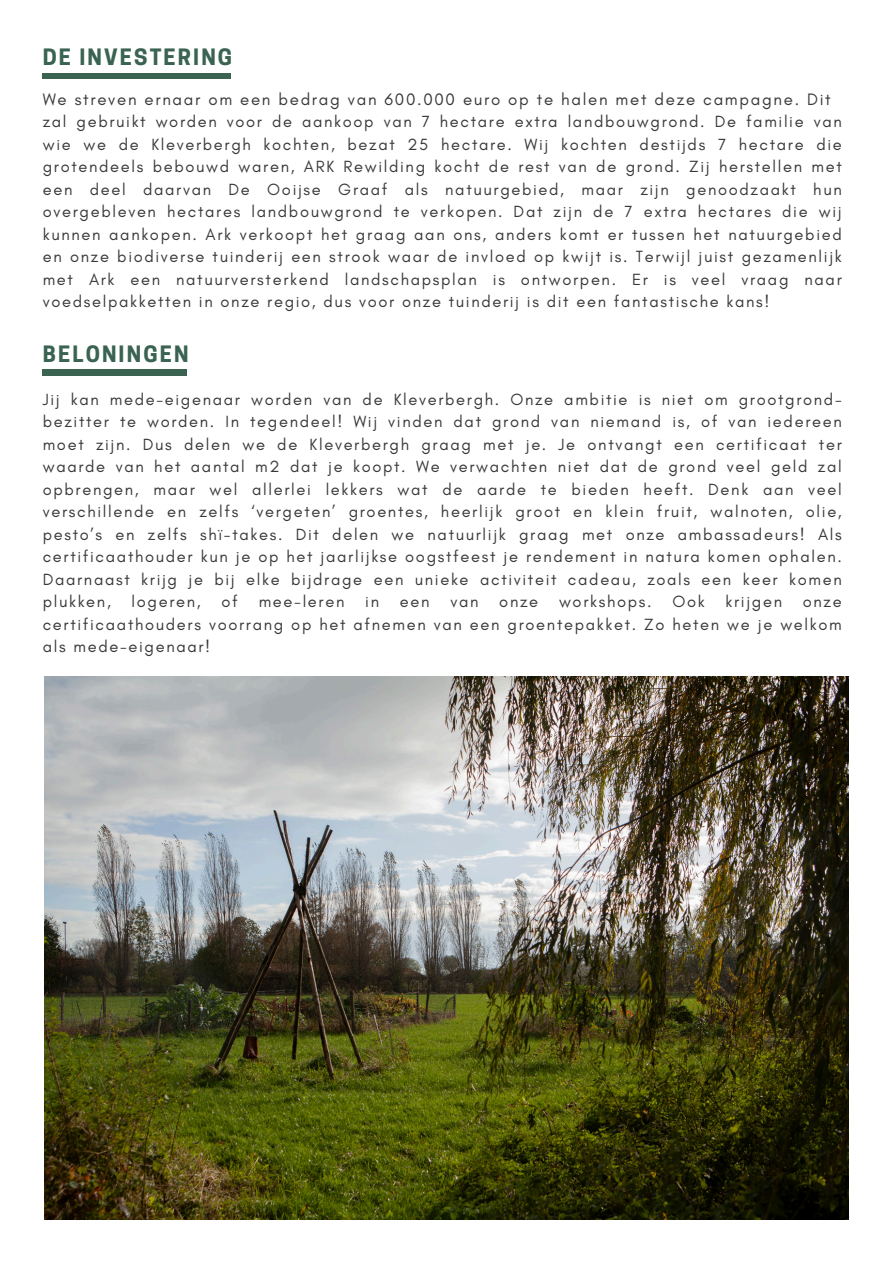
<style>
.page{position:relative;width:894px;height:1264px;background:#fff}
.page>*{position:absolute;margin:0;border:0;box-sizing:border-box;transform-origin:0 0}
.t1{font:700 21.15px "Cooper Hewitt";letter-spacing:.1em;color:#3a6351}
.t2{font:16.8px "Glacial Indifference";letter-spacing:.1em;color:#393939}
.t3{font:16.5px/22.5px "Glacial Indifference";letter-spacing:.1em;color:#393939;text-align:justify}
</style>
<div class="page">
<div style="left:43px;top:73px;width:188px;height:6px;background:#3a6351"></div>
<div style="left:43px;top:370px;width:144px;height:5px;background:#3a6351"></div>
<img style="left:45px;top:676px;width:803px;height:543px">
<p class="t1" style="left:43px;top:50px;width:191px">DE INVESTERING</p>
<p class="t2" style="left:43px;top:89px;width:789px">We streven ernaar om een bedrag van 600.000 euro op te halen met deze campagne. Dit</p>
<p class="t3" style="left:43px;top:110px;width:800px">zal gebruikt worden voor de aankoop van 7 hectare extra landbouwgrond. De familie van wie we de Kleverbergh kochten, bezat 25 hectare. Wij kochten destijds 7 hectare die grotendeels bebouwd waren, ARK Rewilding kocht de rest van de grond. Zij herstellen met een deel daarvan De Ooijse Graaf als natuurgebied, maar zijn genoodzaakt hun overgebleven hectares landbouwgrond te verkopen. Dat zijn de 7 extra hectares die wij kunnen aankopen. Ark verkoopt het graag aan ons, anders komt er tussen het natuurgebied en onze biodiverse tuinderij een strook waar de invloed op kwijt is. Terwijl juist gezamenlijk met Ark een natuurversterkend landschapsplan is ontworpen. Er is veel vraag naar voedselpakketten in onze regio, dus voor onze tuinderij is dit een fantastische kans!</p>
<h1 class="t1" style="left:43px;top:346px;width:147px">BELONINGEN</h1>
<h1 class="t3" style="left:43px;top:388px;width:800px">Jij kan mede-eigenaar worden van de Kleverbergh. Onze ambitie is niet om grootgrond&shy;bezitter te worden. In tegendeel! Wij vinden dat grond van niemand is, of van iedereen moet zijn. Dus delen we de Kleverbergh graag met je. Je ontvangt een certificaat ter waarde van het aantal m2 dat je koopt. We verwachten niet dat de grond veel geld zal opbrengen, maar wel allerlei lekkers wat de aarde te bieden heeft. Denk aan veel verschillende en zelfs ‘vergeten’ groentes, heerlijk groot en klein fruit, walnoten, olie, pesto’s en zelfs shï-takes. Dit delen we natuurlijk graag met onze ambassadeurs! Als certificaathouder kun je op het jaarlijkse oogstfeest je rendement in natura komen ophalen.<br>Daarnaast krijg je bij elke bijdrage een unieke activiteit cadeau, zoals een keer komen plukken,</h1>
<h1 class="t3" style="left:132px;top:590px;width:71px">logeren,</h1>
<h1 class="t3" style="left:221px;top:590px;width:18px">of</h1>
<h1 class="t3" style="left:259px;top:590px;width:87px">mee-leren</h1>
<h1 class="t3" style="left:365px;top:590px;width:15px">in</h1>
<h1 class="t3" style="left:400px;top:590px;width:31px">een</h1>
<h1 class="t3" style="left:450px;top:590px;width:30px">van</h1>
<h1 class="t3" style="left:499px;top:590px;width:40px">onze</h1>
<h1 class="t3" style="left:559px;top:590px;width:94px">workshops.</h1>
<h1 class="t3" style="left:672px;top:590px;width:34px">Ook</h1>
<h1 class="t3" style="left:725px;top:590px;width:58px">krijgen</h1>
<h1 class="t3" style="left:43px;top:590px;width:800px;text-indent:760px">onze certificaathouders voorrang op het afnemen van een groentepakket. Zo heten we je welkom als mede-eigenaar!</h1>
</div>
